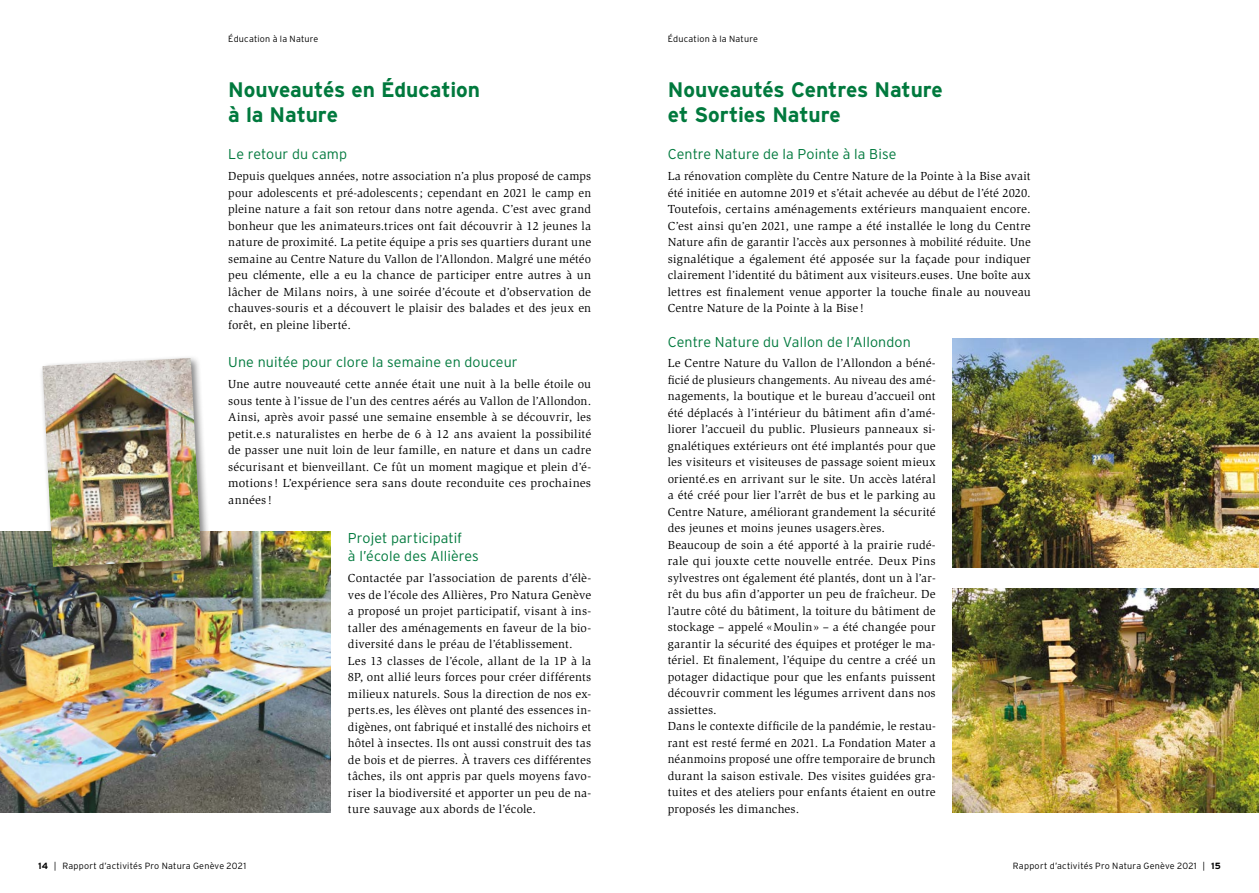
<style>
.page{position:relative;width:1259px;height:893px;background:#fff}
.page>*{position:absolute;margin:0;border:0;box-sizing:border-box;transform-origin:0 0}
.t1{font:700 21px/25.5px "Interstate";letter-spacing:-.005em;color:#00793d}
.t2{font:300 14.25px/18px "Interstate";letter-spacing:.005em;color:#00793d}
.t3{font:12px/16.5px "Slimbach Std";letter-spacing:.015em;color:#000;text-align:justify}
.t4{font:300 9px "Interstate";letter-spacing:.02em;color:#000}
.s1{font-weight:700}
</style>
<div class="page">
<img style="left:0;top:531px;width:331px;height:281px">
<div style="left:39px;top:355px;width:173px;height:222px;background:#000;opacity:.5"></div>
<img style="left:42px;top:358px;width:159px;height:209px">
<img style="left:952px;top:588px;width:307px;height:225px">
<img style="left:952px;top:339px;width:307px;height:228px">
<p class="t4" style="left:228px;top:34px;width:92px">Éducation à la Nature</p>
<p class="t4" style="left:668px;top:34px;width:92px">Éducation à la Nature</p>
<h1 class="t1" style="left:228px;top:76px;width:253px">Nouveautés en Éducation à la Nature</h1>
<p class="t2" style="left:228px;top:145px;width:120px">Le retour du camp</p>
<p class="t3" style="left:228px;top:168px;width:364px">Depuis quelques années, notre association n’a plus proposé de camps pour adolescents et pré-adolescents; cependant en 2021 le camp en pleine nature a fait son retour dans notre agenda. C’est avec grand bonheur que les animateurs.trices ont fait découvrir à 12 jeunes la nature de proximité. La petite équipe a pris ses quartiers durant une semaine au Centre Nature du Vallon de l’Allondon. Malgré une météo peu clémente, elle a eu la chance de participer entre autres à un lâcher de Milans noirs, à une soirée d’écoute et d’observation de chauves-souris et a découvert le plaisir des balades et des jeux en forêt, en pleine liberté.</p>
<p class="t2" style="left:228px;top:353px;width:291px">Une nuitée pour clore la semaine en douceur</p>
<p class="t3" style="left:228px;top:376px;width:364px">Une autre nouveauté cette année était une nuit à la belle étoile ou sous tente à l’issue de l’un des centres aérés au Vallon de l’Allondon.<br>Ainsi, après avoir passé une semaine ensemble à se découvrir, les petit.e.s naturalistes en herbe de 6 à 12 ans avaient la possibilité de passer une nuit loin de leur famille, en nature et dans un cadre sécurisant et bienveillant. Ce fût un moment magique et plein d’é&shy;motions ! L’expérience sera sans doute reconduite ces prochaines années!</p>
<p class="t2" style="left:348px;top:529px;width:132px">Projet participatif<br>à l’école des Allières</p>
<p class="t3" style="left:348px;top:570px;width:245px;text-align:left">Contactée par l’association de parents d’élè&shy;ves de l’école des Allières, Pro Natura Genève a proposé un projet participatif, visant à ins&shy;taller des aménagements en faveur de la bio&shy;diversité dans le préau de l’établissement.<br>Les 13 classes de l’école, allant de la 1P à la 8P, ont allié leurs forces pour créer différents milieux naturels. Sous la direction de nos ex&shy;perts.es, les élèves ont planté des essences in&shy;digènes, ont fabriqué et installé des nichoirs et hôtel à insectes. Ils ont aussi construit des tas de bois et de pierres. À travers ces différentes tâches, ils ont appris par quels moyens favo&shy;riser la biodiversité et apporter un peu de na&shy;ture sauvage aux abords de l’école.</p>
<h1 class="t1" style="left:668px;top:76px;width:277px">Nouveautés Centres Nature et Sorties Nature</h1>
<p class="t2" style="left:668px;top:145px;width:230px">Centre Nature de la Pointe à la Bise</p>
<p class="t3" style="left:668px;top:168px;width:364px">La rénovation complète du Centre Nature de la Pointe à la Bise avait été initiée en automne 2019 et s’était achevée au début de l’été 2020.<br>Toutefois, certains aménagements extérieurs manquaient encore.<br>C’est ainsi qu’en 2021, une rampe a été installée le long du Centre Nature afin de garantir l’accès aux personnes à mobilité réduite. Une signalétique a également été apposée sur la façade pour indiquer clairement l’identité du bâtiment aux visiteurs.euses. Une boîte aux lettres est finalement venue apporter la touche finale au nouveau Centre Nature de la Pointe à la Bise !</p>
<p class="t2" style="left:668px;top:332px;width:245px">Centre Nature du Vallon de l’Allondon</p>
<p class="t3" style="left:668px;top:355px;width:269px;text-align:left">Le Centre Nature du Vallon de l’Allondon a béné&shy;ficié de plusieurs changements. Au niveau des amé&shy;nagements, la boutique et le bureau d’accueil ont été déplacés à l’intérieur du bâtiment afin d’amé&shy;liorer l’accueil du public. Plusieurs panneaux si&shy;gnalétiques extérieurs ont été implantés pour que les visiteurs et visiteuses de passage soient mieux orienté.es en arrivant sur le site. Un accès latéral a été créé pour lier l’arrêt de bus et le parking au Centre Nature, améliorant grandement la sécurité des jeunes et moins jeunes usagers.ères.<br>Beaucoup de soin a été apporté à la prairie rudé&shy;rale qui jouxte cette nouvelle entrée. Deux Pins sylvestres ont également été plantés, dont un à l’ar&shy;rêt du bus afin d’apporter un peu de fraîcheur. De l’autre côté du bâtiment, la toiture du bâtiment de stockage – appelé «Moulin» – a été changée pour garantir la sécurité des équipes et protéger le ma&shy;tériel. Et finalement, l’équipe du centre a créé un potager didactique pour que les enfants puissent découvrir comment les légumes arrivent dans nos assiettes.<br>Dans le contexte difficile de la pandémie, le restau&shy;rant est resté fermé en 2021. La Fondation Mater a néanmoins proposé une offre temporaire de brunch durant la saison estivale. Des visites guidées gra&shy;tuites et des ateliers pour enfants étaient en outre proposés les dimanches.</p>
<p class="t4" style="left:38px;top:860px;width:209px"><span class="s1">14</span> | Rapport d’activités Pro Natura Genève 2021</p>
<p class="t4" style="left:1013px;top:860px;width:209px">Rapport d’activités Pro Natura Genève 2021 | <span class="s1">15</span></p>
</div>
